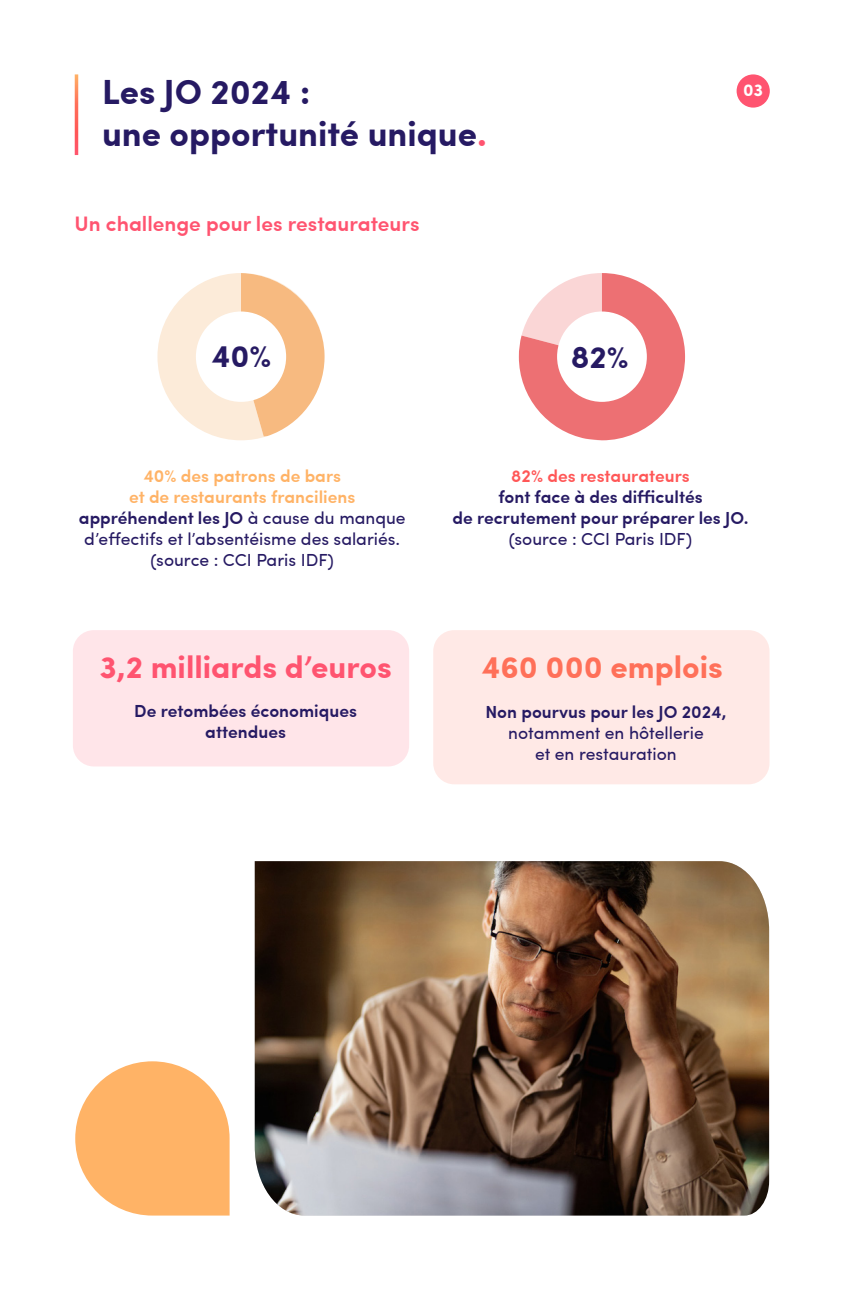
<style>
.page{position:relative;width:844px;height:1290px;background:#fff}
.page>*{position:absolute;margin:0;border:0;box-sizing:border-box;transform-origin:0 0}
.t1{font:700 35px "Sofia Pro";color:#261a63}
.t2{font:700 31.5px "Sofia Pro";color:#ff5470}
.t3{font:700 31.5px "Sofia Pro";color:#ff7059}
.t4{font:700 31.5px "Sofia Pro";color:#261a63}
.t5{font:600 21px "Sofia Pro";color:#ff5470}
.t6{font:17.5px/21px "Sofia Pro";color:#261a63;text-align:center}
.t7{font:600 17.5px/21px "Sofia Pro";color:#261a63;text-align:center}
.t8{font:600 17.5px "Sofia Pro";color:#ff5757}
.t9{font:700 17.5px "Sofia Pro";color:#fff}
.s1{color:#ff5470}
.s2{font-weight:600;color:#ffb366}
.s3{font-weight:600}
</style>
<div class="page">
<svg style="left:157px;top:273px;width:167px;height:167px"></svg>
<div style="left:196px;top:311px;width:90px;height:91px;background:#fff;border-radius:50%"></div>
<svg style="left:518px;top:273px;width:167px;height:167px"></svg>
<div style="left:557px;top:311px;width:89px;height:91px;background:#fff;border-radius:50%"></div>
<div style="left:736px;top:74px;width:33px;height:34px;background:#ff5470;border-radius:50%"></div>
<div style="left:433px;top:630px;width:336px;height:154px;background:#ffe9e6;border-radius:21px"></div>
<div style="left:73px;top:630px;width:336px;height:136px;background:#ffe5e9;border-radius:21px"></div>
<svg style="left:75px;top:1061px;width:154px;height:154px"></svg>
<img style="left:255px;top:861px;width:513px;height:354px">
<h1 class="t1" style="left:102px;top:65px;width:210px">Les JO 2024 :</h1>
<p class="t9" style="left:742px;top:77px;width:22px">03</p>
<h1 class="t1" style="left:102px;top:107px;width:386px">une opportunité unique<span class="s1">.</span></h1>
<p class="t5" style="left:74px;top:207px;width:346px">Un challenge pour les restaurateurs</p>
<h2 class="t4" style="left:211px;top:332px;width:61px">40%</h2>
<p class="t6" style="left:79px;top:464px;width:328px"><span class="s2">40% des patrons de bars<br>et de restaurants franciliens </span><span class="s3">appréhendent les JO</span> à cause du manque d’effectifs et l’absentéisme des salariés. (source : CCI Paris IDF)</p>
<h2 class="t4" style="left:570px;top:333px;width:59px">82%</h2>
<p class="t8" style="left:511px;top:462px;width:180px">82% des restaurateurs</p>
<p class="t7" style="left:452px;top:485px;width:297px">font face à des difficultés<br>de recrutement pour préparer les JO.</p>
<p class="t6" style="left:509px;top:527px;width:185px">(source : CCI Paris IDF)</p>
<h2 class="t2" style="left:99px;top:643px;width:294px">3,2 milliards d’euros</h2>
<h2 class="t3" style="left:481px;top:643px;width:243px">460 000 emplois</h2>
<p class="t7" style="left:134px;top:699px;width:224px">De retombées économiques attendues</p>
<p class="t7" style="left:485px;top:700px;width:242px">Non pourvus pour les JO 2024,</p>
<p class="t6" style="left:508px;top:721px;width:197px">notamment en hôtellerie et en restauration</p>
</div>
